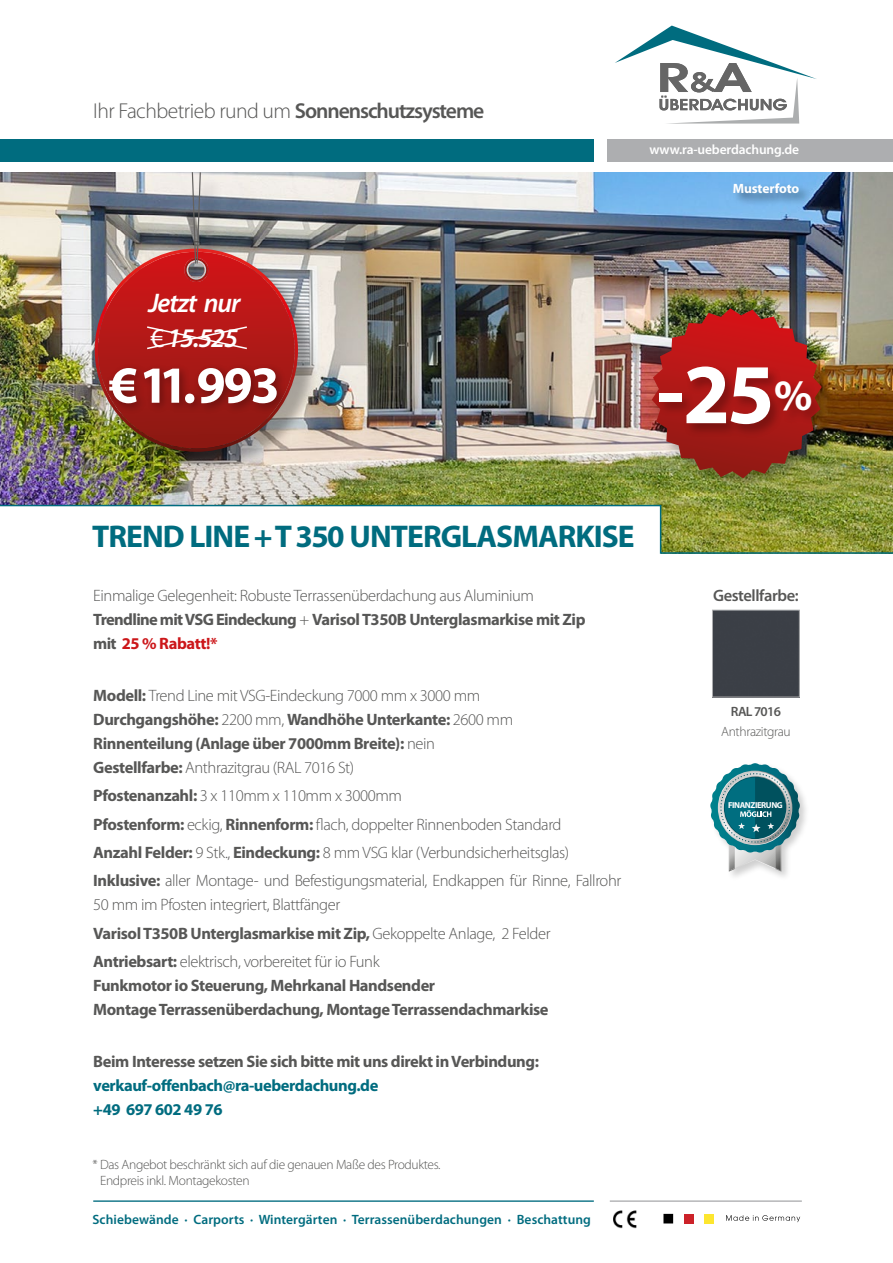
<style>
.page{position:relative;width:893px;height:1263px;background:#fff}
.page>*{position:absolute;margin:0;border:0;box-sizing:border-box;transform-origin:0 0}
.t1{font:700 85.8px "Myriad Pro";color:#fff}
.t2{font:700 52.5px "Myriad Pro";color:#fff}
.t3{font:700 31.5px "Myriad Pro";letter-spacing:-.03em;color:#006c7f}
.t4{font:italic 600 27px "Myriad Pro";letter-spacing:-.04em;color:#fff}
.t5{font:300 21.6px "Myriad Pro";letter-spacing:-.025em;color:#575756}
.t6{font:700 16.5px/24px "Myriad Pro";letter-spacing:-.025em;color:#575756}
.t7{font:300 16.5px/28.2px "Myriad Pro";letter-spacing:-.025em;color:#575756}
.t8{font:700 16.5px/24px "Myriad Pro";letter-spacing:-.025em;color:#006c7f}
.t9{font:600 16.5px "Myriad Pro";letter-spacing:-.025em;color:#575756}
.t10{font:300 13.5px/16.2px "Myriad Pro";letter-spacing:-.025em;color:#575756}
.t11{font:600 13.5px "Myriad Pro";letter-spacing:.005em;color:#006c7f}
.t12{font:600 13.5px "Myriad Pro";letter-spacing:-.01em;color:#fff}
.t13{font:700 13.5px "Myriad Pro";letter-spacing:-.01em;color:#fff}
.t14{font:600 13.5px "Myriad Pro";letter-spacing:-.05em;color:#575756}
.t15{font:700 8.7px "Myriad Pro";letter-spacing:-.05em;color:#fff}
.s1{font-weight:600}
.s2{font-weight:400;font-style:normal}
.s3{font-size:43.5px}
.s4{font-weight:300}
.s5{color:#cc171a}
.s6{font-weight:700}
</style>
<div class="page">
<img style="left:0;top:172px;width:893px;height:332px">
<div style="left:714px;top:612px;width:83px;height:83px;background:#3b3f46"></div>
<div style="left:712px;top:610px;width:87px;height:87px;border:1px solid #adaeb0"></div>
<svg style="left:0;top:504px;width:893px;height:50px"></svg>
<svg style="left:615px;top:26px;width:202px;height:98px"></svg>
<div style="left:0;top:139px;width:594px;height:23px;background:#006c7f"></div>
<div style="left:607px;top:139px;width:286px;height:23px;background:#adaeb0"></div>
<div style="left:650px;top:306px;width:186px;height:186px;background:#000;opacity:.28"></div>
<img style="left:652px;top:308px;width:170px;height:170px">
<div style="left:656px;top:365px;width:169px;height:73px;background:#000;opacity:.28"></div>
<div style="left:97px;top:176px;width:223px;height:298px;background:#000;opacity:.32"></div>
<img style="left:95px;top:249px;width:203px;height:203px">
<img style="left:98px;top:172px;width:197px;height:277px">
<svg style="left:663px;top:1214px;width:137px;height:9px"></svg>
<img style="left:613px;top:1210px;width:24px;height:19px">
<div style="left:709px;top:761px;width:102px;height:121px;background:#000;opacity:.19"></div>
<svg style="left:710px;top:763px;width:90px;height:109px"></svg>
<hr style="left:93px;top:1200px;width:501px;height:2px;background:#006c7f">
<hr style="left:610px;top:1200px;width:192px;height:2px;background:#adaeb0">
<div style="left:731px;top:181px;width:81px;height:26px;background:#000;opacity:.5"></div>
<h3 class="t5" style="left:93px;top:98px;width:393px">Ihr Fachbetrieb rund um <span class="s1">Sonnenschutzsysteme</span></h3>
<h3 class="t4" style="left:148px;top:285px;width:94px">Jetzt nur</h3>
<h3 class="t4" style="left:151px;top:321px;width:89px"><span class="s2">€</span> 15.525</h3>
<h2 class="t2" style="left:109px;top:351px;width:172px">€ 11.993</h2>
<p class="t12" style="left:649px;top:141px;width:151px">www.ra-ueberdachung.de</p>
<p class="t13" style="left:733px;top:180px;width:68px">Musterfoto</p>
<h1 class="t1" style="left:657px;top:338px;width:157px">-25<span class="s3">%</span></h1>
<h3 class="t3" style="left:92px;top:515px;width:544px">TREND LINE + T 350 UNTERGLASMARKISE</h3>
<p class="t6" style="left:93px;top:583px;width:494px"><span class="s4">Einmalige Gelegenheit: Robuste Terrassenüberdachung aus Aluminium<br></span>Trendline mit VSG Eindeckung <span class="s4">+</span> Varisol T350B Unterglasmarkise mit Zip mit <span class="s5">25 % Rabatt!*</span></p>
<p class="t6" style="left:93px;top:683px;width:421px">Modell: <span class="s4">Trend Line mit VSG-Eindeckung 7000 mm x 3000 mm </span>Durchgangshöhe: <span class="s4">2200 mm,</span> Wandhöhe Unterkante: <span class="s4">2600 mm </span>Rinnenteilung (Anlage über 7000mm Breite): <span class="s4">nein </span>Gestellfarbe: <span class="s4">Anthrazitgrau (RAL 7016 St)</span></p>
<p class="t7" style="left:93px;top:782px;width:529px"><span class="s6">Pfostenanzahl:</span> 3 x 110mm x 110mm x 3000mm<br><span class="s6">Pfostenform:</span> eckig, <span class="s6">Rinnenform:</span> flach, doppelter Rinnenboden Standard<br><span class="s6">Anzahl Felder:</span> 9 Stk., <span class="s6">Eindeckung:</span> 8 mm VSG klar (Verbundsicherheitsglas)<br><span class="s6">Inklusive:</span> aller Montage- und Befestigungsmaterial, Endkappen für Rinne, Fallrohr</p>
<p class="t7" style="left:93px;top:890px;width:459px">50 mm im Pfosten integriert, Blattfänger<br><span class="s6">Varisol T350B Unterglasmarkise mit Zip,</span> Gekoppelte Anlage, 2 Felder<br><span class="s6">Antriebsart:</span> elektrisch, vorbereitet für io Funk</p>
<p class="t6" style="left:93px;top:973px;width:457px">Funkmotor io Steuerung, Mehrkanal Handsender<br>Montage Terrassenüberdachung, Montage Terrassendachmarkise</p>
<p class="t6" style="left:93px;top:1049px;width:447px">Beim Interesse setzen Sie sich bitte mit uns direkt in Verbindung:</p>
<p class="t8" style="left:93px;top:1073px;width:287px">verkauf-offenbach@ra-ueberdachung.de +49 697 602 49 76</p>
<p class="t10" style="left:100px;top:1156px;width:342px;text-indent:-8px">* Das Angebot beschränkt sich auf die genauen Maße des Produktes.<br>Endpreis inkl. Montagekosten</p>
<p class="t11" style="left:92px;top:1211px;width:500px">Schiebewände · Carports · Wintergärten · Terrassenüberdachungen · Beschattung</p>
<p class="t9" style="left:713px;top:585px;width:87px">Gestellfarbe:</p>
<p class="t14" style="left:731px;top:703px;width:52px">RAL 7016</p>
<p class="t10" style="left:721px;top:723px;width:71px">Anthrazitgrau</p>
<p class="t15" style="left:728px;top:799px;width:56px">FINANZIERUNG</p>
</div>
